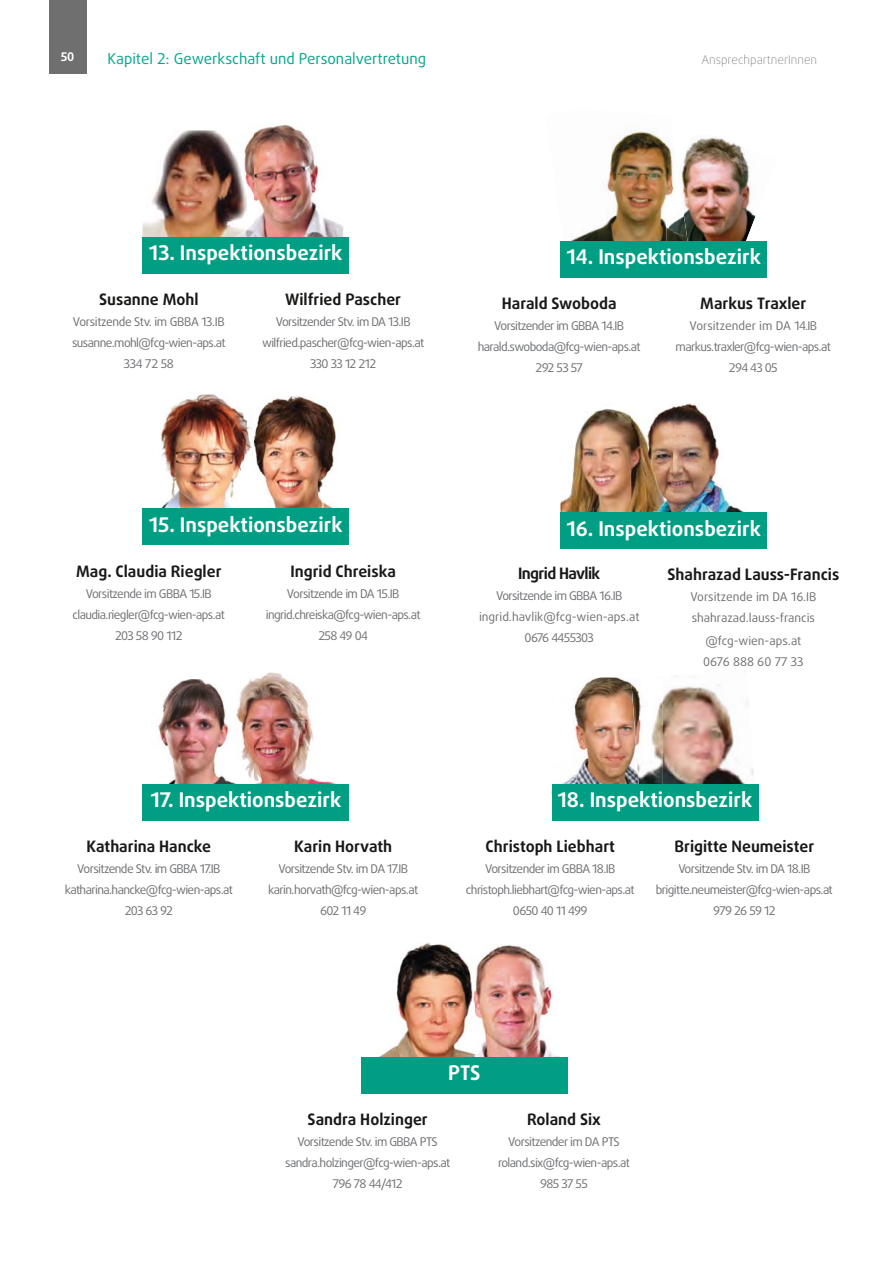
<style>
.page{position:relative;width:893px;height:1263px;background:#fff}
.page>*{position:absolute;margin:0;border:0;box-sizing:border-box;transform-origin:0 0}
.t1{font:700 20.25px "Daxline Pro";color:#fff}
.t2{font:700 15.75px "Daxline Pro";color:#181917}
.t3{font:700 15.75px "Daxline Pro";letter-spacing:-.04em;color:#181917}
.t4{font:15px "Daxline Pro";color:#00a68b}
.t5{font:12px/21px "Daxline Pro";letter-spacing:-.05em;color:#6d6f72;text-align:center}
.t6{font:12px/21px "Daxline Pro";color:#6d6f72}
.t7{font:100 12px "Daxline Pro";color:#706f6f}
.t8{font:700 12px "Daxline Pro";color:#fff}
</style>
<div class="page">
<img style="left:561px;top:678px;width:70px;height:106px">
<img style="left:692px;top:137px;width:64px;height:104px">
<img style="left:570px;top:131px;width:122px;height:110px">
<img style="left:666px;top:172px;width:23px;height:69px">
<div style="left:560px;top:241px;width:207px;height:37px;background:#009f84"></div>
<img style="left:560px;top:409px;width:71px;height:104px">
<img style="left:631px;top:403px;width:130px;height:110px">
<img style="left:663px;top:684px;width:91px;height:100px">
<img style="left:631px;top:683px;width:32px;height:101px">
<div style="left:560px;top:513px;width:207px;height:36px;background:#009f84"></div>
<img style="left:378px;top:943px;width:71px;height:114px">
<img style="left:449px;top:945px;width:111px;height:112px">
<div style="left:361px;top:1057px;width:207px;height:37px;background:#009f84"></div>
<img style="left:142px;top:130px;width:71px;height:107px">
<img style="left:254px;top:125px;width:89px;height:112px">
<img style="left:213px;top:130px;width:41px;height:107px">
<div style="left:142px;top:237px;width:207px;height:36px;background:#009f84"></div>
<img style="left:154px;top:394px;width:69px;height:115px">
<img style="left:223px;top:396px;width:120px;height:113px">
<div style="left:142px;top:509px;width:207px;height:36px;background:#009f84"></div>
<img style="left:158px;top:683px;width:21px;height:101px">
<img style="left:254px;top:672px;width:83px;height:112px">
<img style="left:179px;top:679px;width:75px;height:105px">
<div style="left:143px;top:784px;width:206px;height:37px;background:#009f84"></div>
<div style="left:551px;top:784px;width:207px;height:37px;background:#009f84"></div>
<div style="left:49px;top:0;width:37px;height:74px;background:#706f6f"></div>
<p class="t8" style="left:61px;top:52px;width:15px">50</p>
<p class="t4" style="left:108px;top:52px;width:320px">Kapitel 2: Gewerkschaft und Personalvertretung</p>
<p class="t7" style="left:701px;top:52px;width:117px">AnsprechpartnerInnen</p>
<h1 class="t1" style="left:149px;top:244px;width:195px">13. Inspektionsbezirk</h1>
<h2 class="t2" style="left:99px;top:293px;width:101px">Susanne Mohl</h2>
<p class="t5" style="left:72px;top:312px;width:155px">Vorsitzende Stv. im GBBA 13.IB susanne.mohl@fcg-wien-aps.at<br>334 72 58</p>
<h2 class="t2" style="left:285px;top:293px;width:118px">Wilfried Pascher</h2>
<p class="t5" style="left:262px;top:312px;width:164px">Vorsitzender Stv. im DA 13.IB wilfried.pascher@fcg-wien-aps.at<br>330 33 12 212</p>
<h1 class="t1" style="left:567px;top:248px;width:196px">14. Inspektionsbezirk</h1>
<h2 class="t2" style="left:502px;top:297px;width:116px">Harald Swoboda</h2>
<p class="t5" style="left:478px;top:316px;width:164px">Vorsitzender im GBBA 14.IB harald.swoboda@fcg-wien-aps.at<br>292 53 57</p>
<h2 class="t2" style="left:700px;top:297px;width:108px">Markus Traxler</h2>
<p class="t5" style="left:676px;top:316px;width:157px">Vorsitzender im DA 14.IB markus.traxler@fcg-wien-aps.at<br>294 43 05</p>
<h1 class="t1" style="left:149px;top:516px;width:195px">15. Inspektionsbezirk</h1>
<h2 class="t2" style="left:76px;top:564px;width:147px">Mag. Claudia Riegler</h2>
<p class="t5" style="left:73px;top:583px;width:154px">Vorsitzende im GBBA 15.IB claudia.riegler@fcg-wien-aps.at<br>203 58 90 112</p>
<h2 class="t2" style="left:290px;top:564px;width:107px">Ingrid Chreiska</h2>
<p class="t5" style="left:266px;top:583px;width:156px">Vorsitzende im DA 15.IB ingrid.chreiska@fcg-wien-aps.at<br>258 49 04</p>
<h1 class="t1" style="left:567px;top:520px;width:196px">16. Inspektionsbezirk</h1>
<h2 class="t3" style="left:518px;top:566px;width:84px">Ingrid Havlik</h2>
<p class="t5" style="left:479px;top:585px;width:162px">Vorsitzende im GBBA 16.IB ingrid.havlik@fcg-wien-aps.at<br>0676 4455303</p>
<h2 class="t2" style="left:667px;top:568px;width:173px">Shahrazad Lauss-Francis</h2>
<p class="t6" style="left:690px;top:587px;width:128px">Vorsitzende im DA 16.IB shahrazad.lauss-francis</p>
<p class="t6" style="left:703px;top:630px;width:102px">@fcg-wien-aps.at<br>0676 888 60 77 33</p>
<h1 class="t1" style="left:151px;top:791px;width:192px">17. Inspektionsbezirk</h1>
<h2 class="t2" style="left:87px;top:840px;width:126px">Katharina Hancke</h2>
<p class="t5" style="left:65px;top:859px;width:170px">Vorsitzende Stv. im GBBA 17.IB katharina.hancke@fcg-wien-aps.at<br>203 63 92</p>
<h2 class="t2" style="left:294px;top:840px;width:99px">Karin Horvath</h2>
<p class="t5" style="left:268px;top:859px;width:151px">Vorsitzende Stv. im DA 17.IB karin.horvath@fcg-wien-aps.at<br>602 11 49</p>
<h1 class="t1" style="left:558px;top:791px;width:196px">18. Inspektionsbezirk</h1>
<h2 class="t2" style="left:485px;top:840px;width:131px">Christoph Liebhart</h2>
<p class="t5" style="left:466px;top:859px;width:170px">Vorsitzender im GBBA 18.IB christoph.liebhart@fcg-wien-aps.at<br>0650 40 11 499</p>
<h2 class="t2" style="left:674px;top:840px;width:141px">Brigitte Neumeister</h2>
<p class="t5" style="left:656px;top:859px;width:178px">Vorsitzende Stv. im DA 18.IB brigitte.neumeister@fcg-wien-aps.at<br>979 26 59 12</p>
<h1 class="t1" style="left:448px;top:1065px;width:34px">PTS</h1>
<h2 class="t2" style="left:307px;top:1113px;width:122px">Sandra Holzinger</h2>
<p class="t5" style="left:285px;top:1132px;width:167px">Vorsitzende Stv. im GBBA PTS sandra.holzinger@fcg-wien-aps.at<br>796 78 44/412</p>
<h2 class="t2" style="left:527px;top:1113px;width:75px">Roland Six</h2>
<p class="t5" style="left:498px;top:1132px;width:133px">Vorsitzender im DA PTS roland.six@fcg-wien-aps.at<br>985 37 55</p>
</div>
